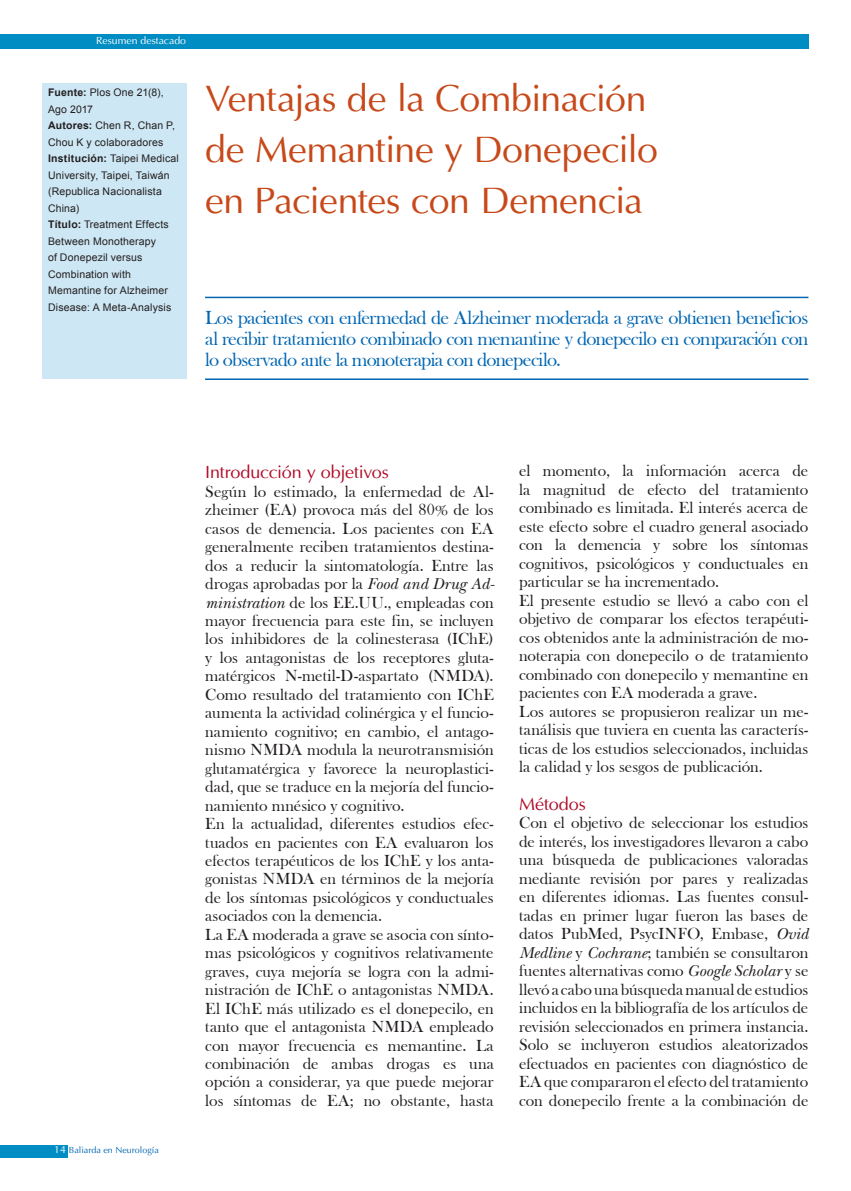
<style>
.page{position:relative;width:851px;height:1191px;background:#fff}
.page>*{position:absolute;margin:0;border:0;box-sizing:border-box;transform-origin:0 0}
.titulo_principal{font:37.5px "Ottawa Plain";letter-spacing:-.015em;color:#c74919}
.escencia-volanta{font:19.5px/21px "Bask Old Face";letter-spacing:-.04em;color:#0166b3;text-align:justify}
.subtitulo{font:18px "Ottawa Plain";letter-spacing:-.01em;color:#b00a27}
.texto{font:16.5px/18.5px "Bask Old Face";letter-spacing:-.005em;color:#231f20;text-align:justify}
.texto_ficha{font:10.5px/16.5px "Arial";letter-spacing:.015em;color:#231f20}
.t1{font:10.5px "Ottawa Plain";color:#fff}
.t2{font:9px "Ottawa Plain";color:#0166b3}
.s1{font-weight:700}
.s2{font-size:10.5px;color:#fff}
.s3{font-family:"New Baskerville Std";font-style:italic}
</style>
<div class="page">
<div style="left:0;top:34px;width:808px;height:15px;background:#008dc3"></div>
<div style="left:0;top:1145px;width:68px;height:13px;background:#008dc3"></div>
<hr style="left:205px;top:297px;width:603px;height:1px;background:#0166b3">
<hr style="left:205px;top:378px;width:603px;height:2px;background:#0166b3">
<div style="left:43px;top:83px;width:144px;height:295px;background:#cde7f4"></div>
<p class="t1" style="left:96px;top:34px;width:91px">Resumen destacado</p>
<p class="texto_ficha" style="left:48px;top:84px;width:117px"><span class="s1">Fuente:</span> Plos One 21(8),<br>Ago 2017</p>
<p class="texto_ficha" style="left:48px;top:117px;width:128px"><span class="s1">Autores:</span> Chen R, Chan P,<br>Chou K y colaboradores</p>
<p class="texto_ficha" style="left:48px;top:150px;width:132px"><span class="s1">Institución:</span> Taipei Medical<br>University, Taipei, Taiwán (Republica Nacionalista<br>China)</p>
<p class="texto_ficha" style="left:48px;top:216px;width:125px"><span class="s1">Título:</span> Treatment Effects<br>Between Monotherapy<br>of Donepezil versus<br>Combination with<br>Memantine for Alzheimer<br>Disease: A Meta-Analysis</p>
<p class="titulo_principal" style="left:205px;top:76px;width:443px">Ventajas de la Combinación</p>
<p class="titulo_principal" style="left:205px;top:127px;width:454px">de Memantine y Donepecilo</p>
<p class="titulo_principal" style="left:205px;top:178px;width:439px">en Pacientes con Demencia</p>
<p class="escencia-volanta" style="left:205px;top:307px;width:604px">Los pacientes con enfermedad de Alzheimer moderada a grave obtienen beneficios al recibir tratamiento combinado con memantine y donepecilo en comparación con lo observado ante la monoterapia con donepecilo.</p>
<p class="t2" style="left:54px;top:1145px;width:106px"><span class="s2">14</span> Baliarda en Neurología</p>
<p class="subtitulo" style="left:205px;top:461px;width:185px">Introducción y objetivos</p>
<p class="texto" style="left:205px;top:482px;width:291px">Según lo estimado, la enfermedad de Al&shy;zheimer (EA) provoca más del 80% de los casos de demencia. Los pacientes con EA generalmente reciben tratamientos destina&shy;dos a reducir la sintomatología. Entre las drogas aprobadas por la <span class="s3">Food and Drug Ad&shy;ministration</span> de los EE.UU., empleadas con mayor frecuencia para este fin, se incluyen los inhibidores de la colinesterasa (IChE) y los antagonistas de los receptores gluta&shy;matérgicos N-metil-D-aspartato (NMDA).<br>Como resultado del tratamiento con IChE aumenta la actividad colinérgica y el funcio&shy;namiento cognitivo; en cambio, el antago&shy;nismo NMDA modula la neurotransmisión glutamatérgica y favorece la neuroplastici&shy;dad, que se traduce en la mejoría del funcio&shy;namiento mnésico y cognitivo.</p>
<p class="texto" style="left:205px;top:814px;width:290px">En la actualidad, diferentes estudios efec&shy;tuados en pacientes con EA evaluaron los efectos terapéuticos de los IChE y los anta&shy;gonistas NMDA en términos de la mejoría de los síntomas psicológicos y conductuales asociados con la demencia.</p>
<p class="texto" style="left:205px;top:925px;width:290px">La EA moderada a grave se asocia con sínto&shy;mas psicológicos y cognitivos relativamente graves, cuya mejoría se logra con la admi&shy;nistración de IChE o antagonistas NMDA.<br>El IChE más utilizado es el donepecilo, en tanto que el antagonista NMDA empleado con mayor frecuencia es memantine. La combinación de ambas drogas es una opción a considerar, ya que puede mejorar los síntomas de EA; no obstante, hasta</p>
<p class="texto" style="left:519px;top:462px;width:291px">el momento, la información acerca de la magnitud de efecto del tratamiento combinado es limitada. El interés acerca de este efecto sobre el cuadro general asociado con la demencia y sobre los síntomas cognitivos, psicológicos y conductuales en particular se ha incrementado.</p>
<p class="texto" style="left:519px;top:591px;width:291px">El presente estudio se llevó a cabo con el objetivo de comparar los efectos terapéuti&shy;cos obtenidos ante la administración de mo&shy;noterapia con donepecilo o de tratamiento combinado con donepecilo y memantine en pacientes con EA moderada a grave.</p>
<p class="texto" style="left:519px;top:702px;width:291px">Los autores se propusieron realizar un me&shy;tanálisis que tuviera en cuenta las caracterís&shy;ticas de los estudios seleccionados, incluidas la calidad y los sesgos de publicación.</p>
<p class="subtitulo" style="left:519px;top:793px;width:68px">Métodos</p>
<p class="texto" style="left:519px;top:813px;width:291px">Con el objetivo de seleccionar los estudios de interés, los investigadores llevaron a cabo una búsqueda de publicaciones valoradas mediante revisión por pares y realizadas en diferentes idiomas. Las fuentes consul&shy;tadas en primer lugar fueron las bases de datos PubMed, PsycINFO, Embase, <span class="s3">Ovid Medline</span> y <span class="s3">Cochrane</span>; también se consultaron fuentes alternativas como <span class="s3">Google Scholar</span> y se llevó a cabo una búsqueda manual de estudios incluidos en la bibliografía de los artículos de revisión seleccionados en primera instancia.<br>Solo se incluyeron estudios aleatorizados efectuados en pacientes con diagnóstico de EA que compararon el efecto del tratamiento con donepecilo frente a la combinación de</p>
</div>
